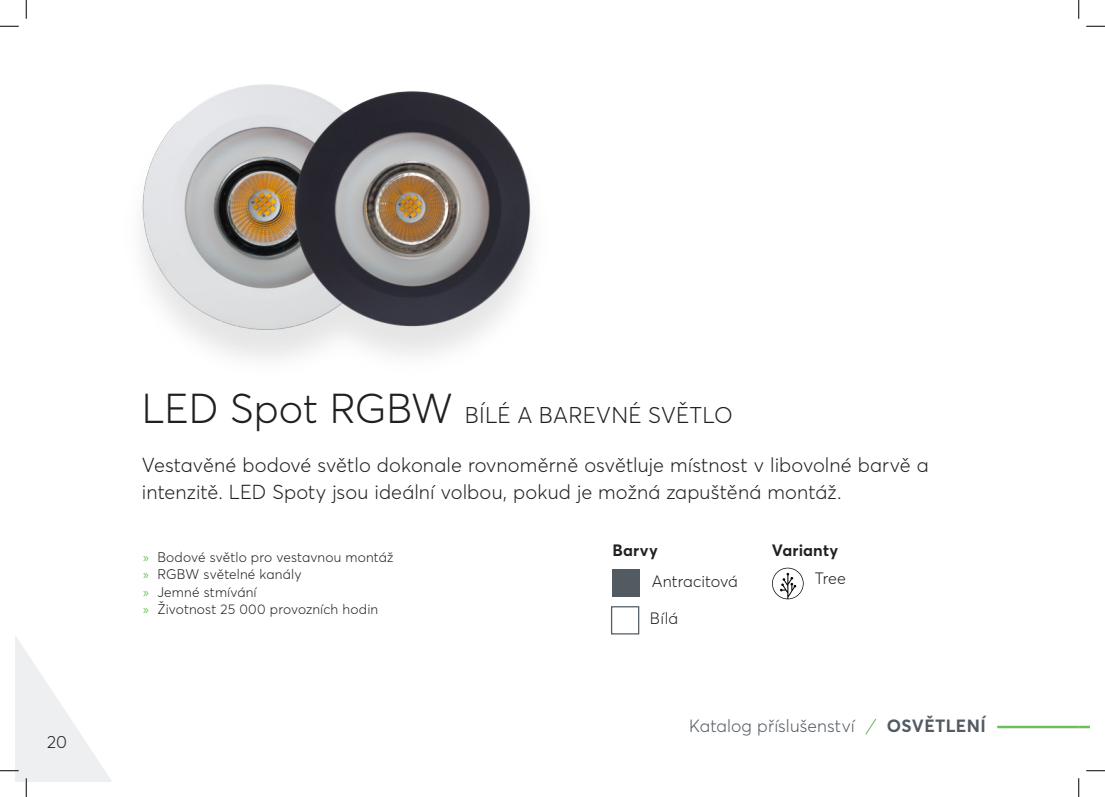
<style>
.page{position:relative;width:1105px;height:797px;background:#fff}
.page>*{position:absolute;margin:0;border:0;box-sizing:border-box;transform-origin:0 0}
.t1{font:300 22.5px "Averta";letter-spacing:.01em;color:#231f20}
.t2{font:300 20px/27.2px "Averta";letter-spacing:.005em;color:#231f20}
.t3{font:300 17.5px "Averta";letter-spacing:.005em;color:#525a62}
.t4{font:700 17.5px "Averta";letter-spacing:.015em;color:#525a62}
.t5{font:300 17.5px "Averta";color:#231f20}
.t6{font:300 16.25px "Averta";color:#231f20}
.t7{font:700 16.25px "Averta";letter-spacing:.01em;color:#231f20}
.t8{font:300 13.75px/17.5px "Averta";letter-spacing:.01em;color:#231f20}
.s1{font-size:41.25px}
.s2{font-family:"Myriad Pro";font-weight:400;color:#6dbf5d}
</style>
<div class="page">
<svg style="left:1079px;top:725px;width:10px;height:3px"></svg>
<hr style="left:997px;top:725px;width:82px;height:3px;background:#6dbf5d">
<svg style="left:865px;top:719px;width:12px;height:16px"></svg>
<img style="left:140px;top:84px;width:392px;height:275px">
<svg style="left:772px;top:567px;width:32px;height:32px"></svg>
<div style="left:612px;top:569px;width:27px;height:27px;background:#525a62"></div>
<div style="left:611px;top:606px;width:28px;height:28px;border:1px solid #525a62"></div>
<svg style="left:0;top:25px;width:19px;height:2px"></svg>
<svg style="left:1086px;top:25px;width:19px;height:2px"></svg>
<svg style="left:1086px;top:770px;width:19px;height:1px"></svg>
<svg style="left:25px;top:0;width:2px;height:19px"></svg>
<svg style="left:0;top:635px;width:112px;height:162px"></svg>
<svg style="left:1078px;top:0;width:1px;height:19px"></svg>
<svg style="left:1078px;top:778px;width:1px;height:19px"></svg>
<p class="t5" style="left:47px;top:731px;width:21px">20</p>
<p class="t1" style="left:142px;top:402px;width:593px"><span class="s1">LED Spot RGBW</span> BÍLÉ A BAREVNÉ SVĚTLO</p>
<p class="t2" style="left:142px;top:450px;width:788px">Vestavěné bodové světlo dokonale rovnoměrně osvětluje místnost v libovolné barvě a intenzitě. LED Spoty jsou ideální volbou, pokud je možná zapuštěná montáž.</p>
<p class="t8" style="left:143px;top:547px;width:252px"><span class="s2">»</span> Bodové světlo pro vestavnou montáž <span class="s2">»</span> RGBW světelné kanály<br><span class="s2">»</span> Jemné stmívání<br><span class="s2">»</span> Životnost 25 000 provozních hodin</p>
<p class="t7" style="left:612px;top:541px;width:47px">Barvy</p>
<p class="t6" style="left:652px;top:571px;width:88px">Antracitová</p>
<p class="t6" style="left:650px;top:609px;width:30px">Bílá</p>
<p class="t7" style="left:772px;top:541px;width:68px">Varianty</p>
<p class="t6" style="left:815px;top:569px;width:33px">Tree</p>
<p class="t3" style="left:689px;top:715px;width:167px">Katalog příslušenství</p>
<p class="t4" style="left:887px;top:715px;width:100px">OSVĚTLENÍ</p>
</div>
